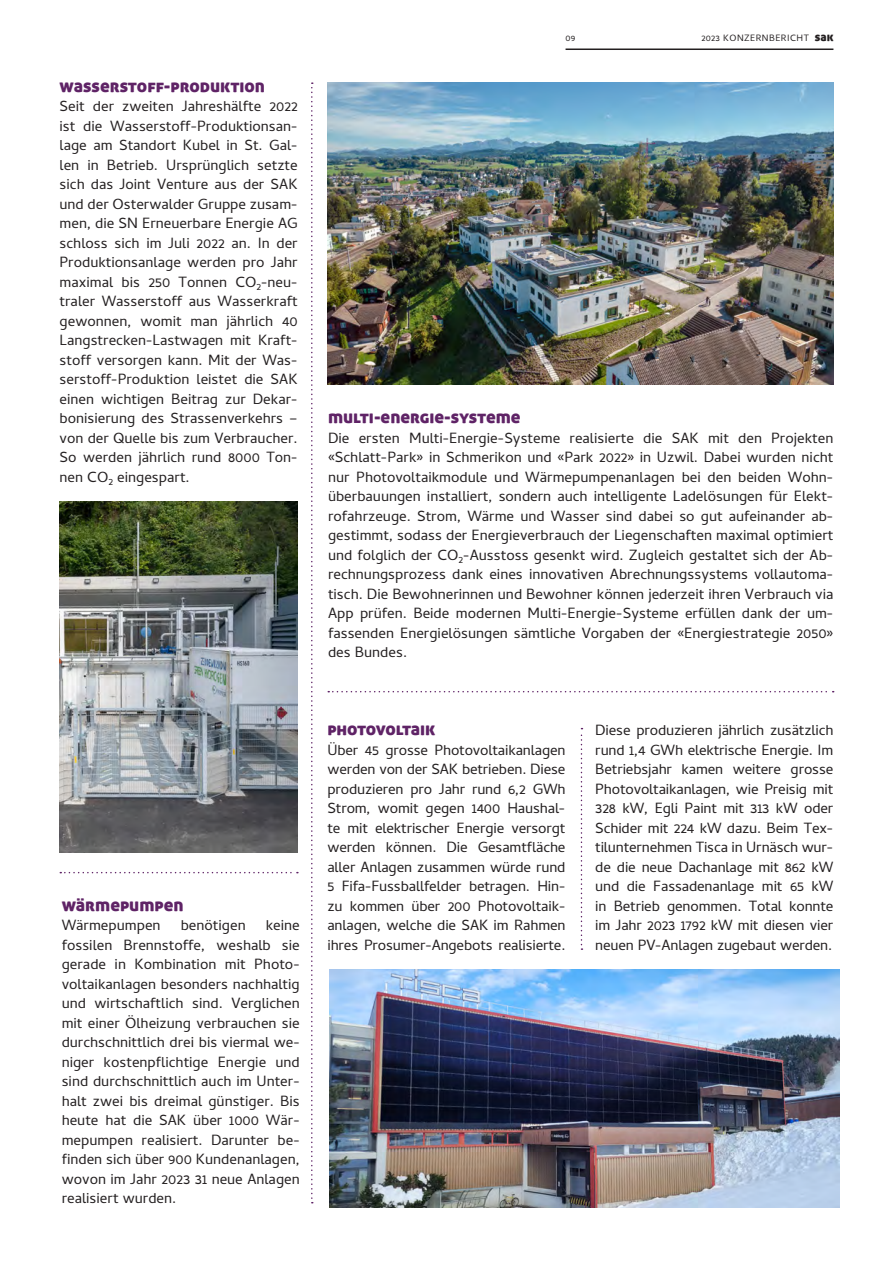
<style>
.page{position:relative;width:893px;height:1263px;background:#fff}
.page>*{position:absolute;margin:0;border:0;box-sizing:border-box;transform-origin:0 0}
.t1{font:18px "Aller Display";color:#5f2366}
.t2{font:15px/19.5px "Cambay";color:#231f20;text-align:justify}
.t3{font:9.3px "Cambay";letter-spacing:.05em;color:#231f20}
.s1{font-family:"Aller Display";font-size:12px}
</style>
<div class="page">
<img style="left:60px;top:501px;width:238px;height:351px">
<img style="left:330px;top:969px;width:510px;height:239px">
<img style="left:327px;top:82px;width:506px;height:302px">
<svg style="left:311px;top:82px;width:2px;height:1121px"></svg>
<svg style="left:581px;top:728px;width:1px;height:222px"></svg>
<svg style="left:60px;top:872px;width:238px;height:1px"></svg>
<svg style="left:328px;top:691px;width:506px;height:1px"></svg>
<hr style="left:566px;top:49px;width:267px;height:1px;background:#231f20">
<p class="t1" style="left:60px;top:74px;width:207px">wasserstoff-produktion</p>
<p class="t2" style="left:60px;top:96px;width:240px">Seit der zweiten Jahreshälfte 2022 ist die Wasserstoff-Produktionsan&shy;lage am Standort Kubel in St. Gal&shy;len in Betrieb. Ursprünglich setzte sich das Joint Venture aus der SAK und der Osterwalder Gruppe zusam&shy;men, die SN Erneuerbare Energie AG schloss sich im Juli 2022 an. In der Produktionsanlage werden pro Jahr maximal bis 250 Tonnen CO<sub>2</sub>-neu&shy;traler Wasserstoff aus Wasserkraft gewonnen, womit man jährlich 40<br>Langstrecken-Lastwagen mit Kraft&shy;stoff versorgen kann. Mit der Was&shy;serstoff-Produktion leistet die SAK einen wichtigen Beitrag zur Dekar&shy;bonisierung des Strassenverkehrs – von der Quelle bis zum Verbraucher.<br>So werden jährlich rund 8000 Ton&shy;nen CO<sub>2</sub> eingespart.</p>
<p class="t1" style="left:62px;top:893px;width:124px">wärmepumpen</p>
<p class="t2" style="left:62px;top:915px;width:100px">Wärmepumpen</p>
<p class="t2" style="left:181px;top:915px;width:66px">benötigen</p>
<p class="t2" style="left:62px;top:915px;width:240px;text-indent:204px">keine fossilen Brennstoffe, weshalb sie gerade in Kombination mit Photo&shy;voltaikanlagen besonders nachhaltig und wirtschaftlich sind. Verglichen mit einer Ölheizung verbrauchen sie durchschnittlich drei bis viermal we&shy;niger kostenpflichtige Energie und sind durchschnittlich auch im Unter&shy;halt zwei bis dreimal günstiger. Bis heute hat die SAK über 1000 Wär&shy;mepumpen realisiert. Darunter be&shy;finden sich über 900 Kundenanlagen, wovon im Jahr 2023 31 neue Anlagen realisiert wurden.</p>
<p class="t3" style="left:566px;top:33px;width:11px">09</p>
<p class="t3" style="left:701px;top:33px;width:134px">2023 KONZERNBERICHT <span class="s1">sak</span></p>
<p class="t1" style="left:328px;top:405px;width:194px">multi-energie-systeme</p>
<p class="t2" style="left:328px;top:428px;width:507px">Die ersten Multi-Energie-Systeme realisierte die SAK mit den Projekten «Schlatt-Park» in Schmerikon und «Park 2022» in Uzwil. Dabei wurden nicht nur Photovoltaikmodule und Wärmepumpenanlagen bei den beiden Wohn&shy;überbauungen installiert, sondern auch intelligente Ladelösungen für Elekt&shy;rofahrzeuge. Strom, Wärme und Wasser sind dabei so gut aufeinander ab&shy;gestimmt, sodass der Energieverbrauch der Liegenschaften maximal optimiert und folglich der CO<sub>2</sub>-Ausstoss gesenkt wird. Zugleich gestaltet sich der Ab&shy;rechnungsprozess dank eines innovativen Abrechnungssystems vollautoma&shy;tisch. Die Bewohnerinnen und Bewohner können jederzeit ihren Verbrauch via App prüfen. Beide modernen Multi-Energie-Systeme erfüllen dank der um&shy;fassenden Energielösungen sämtliche Vorgaben der «Energiestrategie 2050» des Bundes.</p>
<p class="t1" style="left:327px;top:717px;width:109px">photovoltaik</p>
<p class="t2" style="left:327px;top:740px;width:240px">Über 45 grosse Photovoltaikanlagen werden von der SAK betrieben. Diese produzieren pro Jahr rund 6,2 GWh Strom, womit gegen 1400 Haushal&shy;te mit elektrischer Energie versorgt werden können. Die Gesamtfläche aller Anlagen zusammen würde rund 5 Fifa-Fussballfelder betragen. Hin&shy;zu kommen über 200 Photovoltaik&shy;anlagen, welche die SAK im Rahmen ihres Prosumer-Angebots realisierte.</p>
<p class="t2" style="left:595px;top:720px;width:240px">Diese produzieren jährlich zusätzlich rund 1,4 GWh elektrische Energie. Im Betriebsjahr kamen weitere grosse Photovoltaikanlagen, wie Preisig mit 328 kW, Egli Paint mit 313 kW oder Schider mit 224 kW dazu. Beim Tex&shy;tilunternehmen Tisca in Urnäsch wur&shy;de die neue Dachanlage mit 862 kW und die Fassadenanlage mit 65 kW in Betrieb genommen. Total konnte im Jahr 2023 1792 kW mit diesen vier neuen PV-Anlagen zugebaut werden.</p>
</div>
